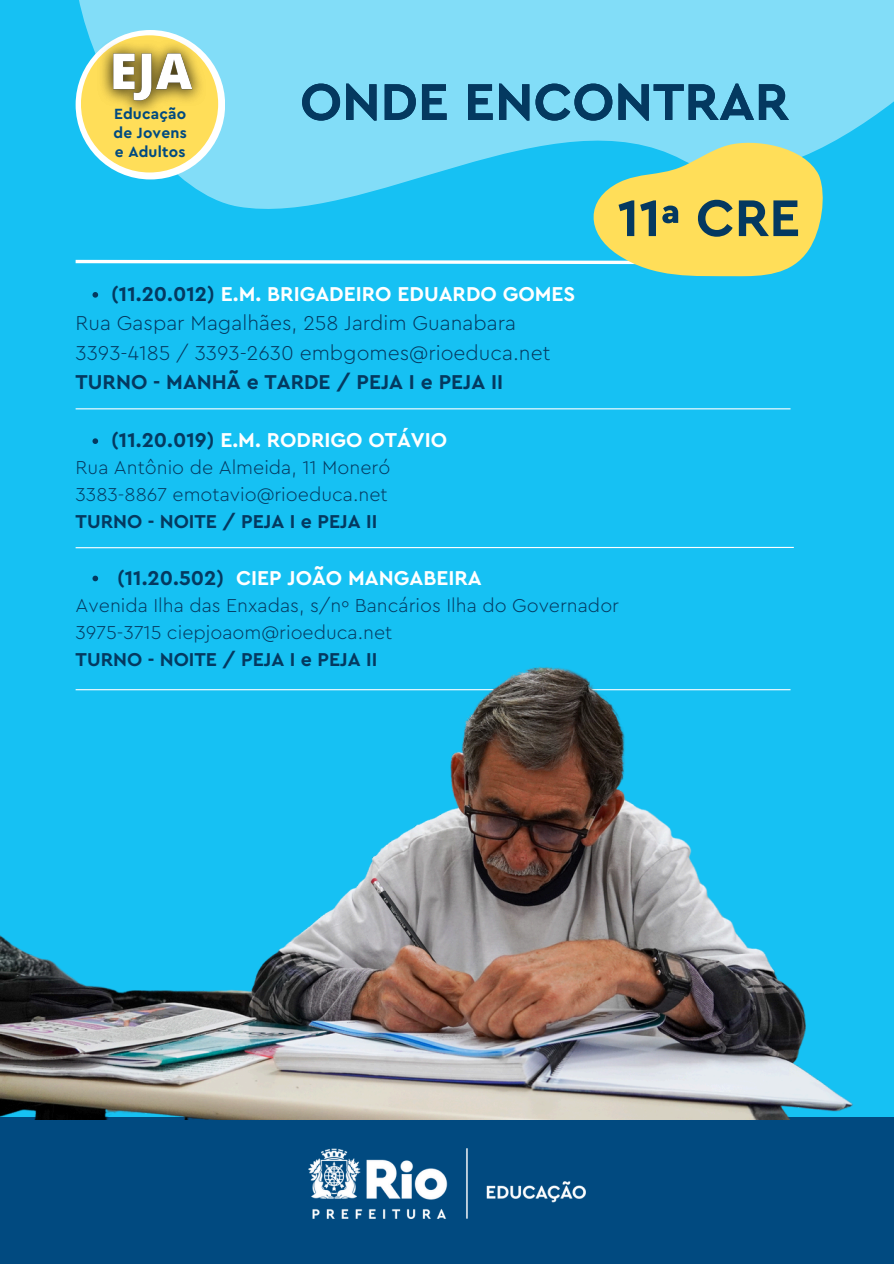
<style>
.page{position:relative;width:894px;height:1264px;background:#fff}
.page>*{position:absolute;margin:0;border:0;box-sizing:border-box;transform-origin:0 0}
.t1{font:700 54px "Cera Pro";color:#043960}
.t2{font:300 21px/29.2px "Cera Pro";color:#043960}
.t3{font:700 21px "Cera Pro";color:#fff}
.t4{font:700 21px "Cera Pro";color:#043960}
.t5{font:300 19.5px/27px "Cera Pro";color:#043960}
.t6{font:700 19.5px "Cera Pro";color:#043960}
.t7{font:700 15.45px "Cera Pro";letter-spacing:.01em;color:#014a80}
.s1{color:#043960}
.s2{font-weight:700}
</style>
<div class="page">
<div style="left:0;top:0;width:893px;height:1263px;background:#16c1f3"></div>
<svg style="left:75px;top:0;width:818px;height:295px;fill:#82ddf8"></svg>
<svg style="left:75px;top:258px;width:492px;height:8px"></svg>
<svg style="left:567px;top:74px;width:282px;height:221px"></svg>
<svg style="left:92px;top:292px;width:6px;height:6px"></svg>
<svg style="left:92px;top:438px;width:6px;height:6px"></svg>
<svg style="left:92px;top:575px;width:6px;height:6px"></svg>
<hr style="left:76px;top:408px;width:714px;height:1px;background:#fff">
<div style="left:76px;top:30px;width:149px;height:149px;background:#fff;border-radius:50%"></div>
<div style="left:81px;top:35px;width:137px;height:137px;background:#ffde59;border-radius:50%"></div>
<hr style="left:76px;top:547px;width:717px;height:1px;background:#fff">
<div style="left:0;top:1117px;width:893px;height:146px;background:#014a80"></div>
<img style="left:308px;top:1148px;width:277px;height:70px">
<img style="left:0;top:667px;width:853px;height:452px">
<img style="left:92px;top:32px;width:122px;height:80px">
<p class="t7" style="left:114px;top:106px;width:74px">Educação</p>
<h2 class="t7" style="left:113px;top:125px;width:75px">de Jovens</h2>
<h2 class="t7" style="left:115px;top:144px;width:72px">e Adultos</h2>
<p class="t1" style="left:300px;top:76px;width:490px">ONDE ENCONTRAR</p>
<h2 class="t1" style="left:617px;top:192px;width:184px">11ª CRE</h2>
<p class="t3" style="left:111px;top:284px;width:465px"><span class="s1">(11.20.012)</span> E.M. BRIGADEIRO EDUARDO GOMES</p>
<p class="t2" style="left:76px;top:309px;width:442px">Rua Gaspar Magalhães, 258 Jardim Guanabara</p>
<p class="t2" style="left:76px;top:338px;width:476px">3393-4185 / 3393-2630 embgomes@rioeduca.net<br><span class="s2">TURNO - MANHÃ e TARDE / PEJA I e PEJA II</span></p>
<p class="t3" style="left:111px;top:430px;width:337px"><span class="s1">(11.20.019)</span> E.M. RODRIGO OTÁVIO</p>
<h1 class="t5" style="left:76px;top:455px;width:316px">Rua Antônio de Almeida, 11 Moneró</h1>
<p class="t5" style="left:76px;top:482px;width:313px">3383-8867 emotavio@rioeduca.net</p>
<h1 class="t6" style="left:76px;top:512px;width:303px">TURNO - NOITE / PEJA I e PEJA II</h1>
<h1 class="t4" style="left:117px;top:567px;width:108px">(11.20.502)</h1>
<p class="t3" style="left:236px;top:567px;width:247px">CIEP JOÃO MANGABEIRA</p>
<p class="t5" style="left:76px;top:592px;width:545px">Avenida Ilha das Enxadas, s/nº Bancários Ilha do Governador<br>3975-3715 ciepjoaom@rioeduca.net</p>
<h2 class="t6" style="left:76px;top:650px;width:303px">TURNO - NOITE / PEJA I e PEJA II</h2>
</div>
